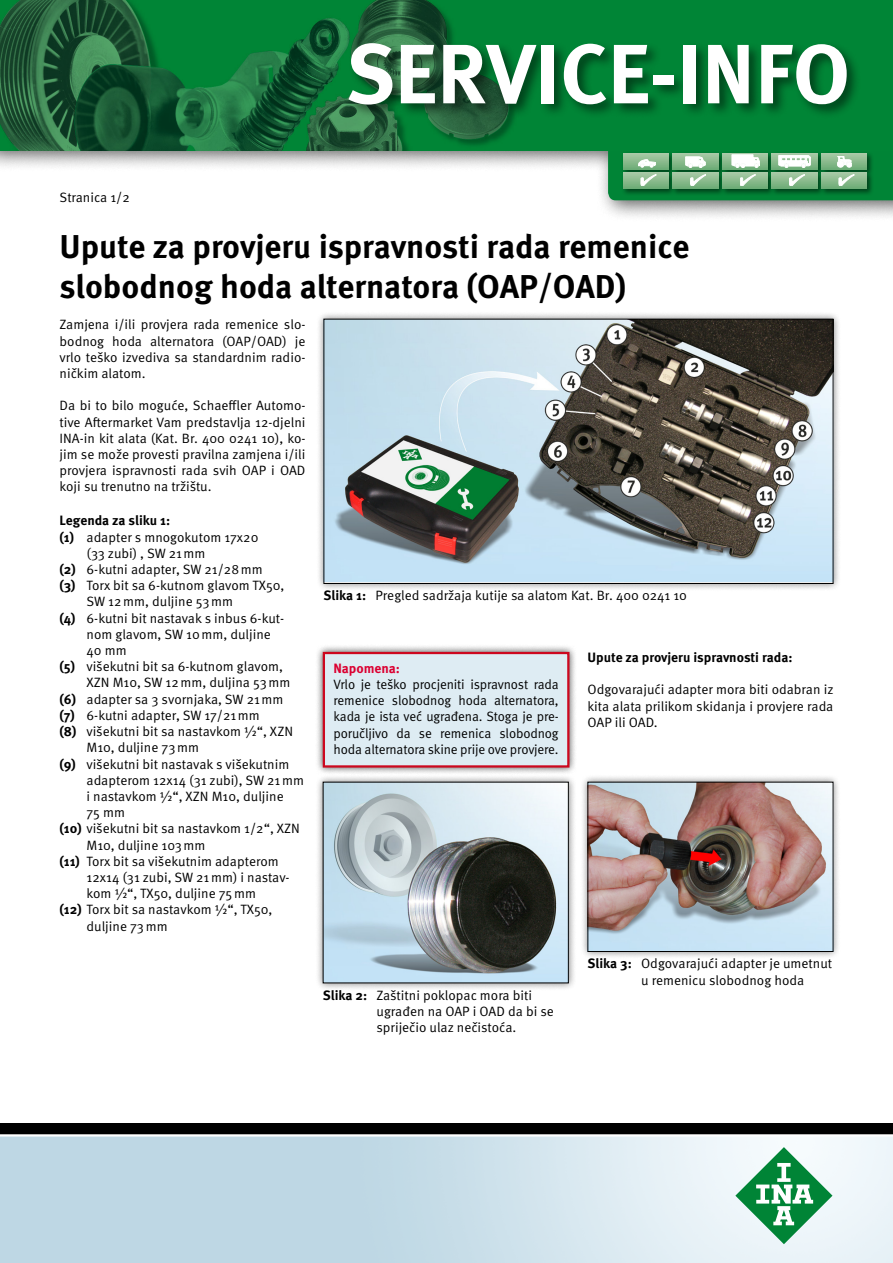
<style>
.page{position:relative;width:893px;height:1263px;background:#fff}
.page>*{position:absolute;margin:0;border:0;box-sizing:border-box;transform-origin:0 0}
.t1{font:700 84px "Meta Pro";color:#fff}
.t2{font:700 33px/39.6px "Meta Pro";letter-spacing:-.005em;color:#000}
.t3{font:13.5px/16.2px "Meta Pro Norm";color:#000;text-align:justify}
.t4{font:700 13.5px "Meta Pro";letter-spacing:-.005em;color:#000}
.t5{font:700 13.5px "Meta Pro";letter-spacing:-.005em;color:#db0031}
.s1{font-family:"Meta Pro";font-weight:700}
</style>
<div class="page">
<div style="left:0;top:1123px;width:893px;height:12px;background:#000"></div>
<hr style="left:0;top:1134px;width:893px;height:2px;background:#fff">
<svg style="left:735px;top:1147px;width:97px;height:97px"></svg>
<div style="left:0;top:0;width:893px;height:222px;background:#000;opacity:.6"></div>
<img style="left:0;top:0;width:893px;height:150px">
<div style="left:346px;top:40px;width:515px;height:79px;background:#000;opacity:.5"></div>
<svg style="left:608px;top:150px;width:285px;height:50px;background:#59a370"></svg>
<div style="left:316px;top:311px;width:525px;height:281px;background:#000;opacity:.5"></div>
<img style="left:325px;top:321px;width:506px;height:261px">
<div style="left:323px;top:319px;width:510px;height:265px;border:1px solid #000"></div>
<div style="left:315px;top:644px;width:262px;height:131px;background:#000;opacity:.7"></div>
<div style="left:324px;top:653px;width:244px;height:113px;background:#deecf3"></div>
<div style="left:323px;top:652px;width:246px;height:115px;border:2px solid #cd071e"></div>
<div style="left:315px;top:774px;width:261px;height:217px;background:#000;opacity:.5"></div>
<img style="left:325px;top:784px;width:242px;height:197px">
<div style="left:580px;top:774px;width:261px;height:186px;background:#000;opacity:.5"></div>
<img style="left:589px;top:784px;width:242px;height:166px">
<div style="left:587px;top:782px;width:246px;height:170px;border:1px solid #000"></div>
<p class="t3" style="left:60px;top:188px;width:72px">Stranica 1/2</p>
<h1 class="t1" style="left:345px;top:8px;width:506px">SERVICE-INFO</h1>
<h2 class="t2" style="left:60px;top:225px;width:631px">Upute za provjeru ispravnosti rada remenice slobodnog hoda alternatora (OAP/OAD)</h2>
<p class="t3" style="left:60px;top:316px;width:247px">Zamjena i/ili provjera rada remenice slo&shy;bodnog hoda alternatora (OAP/OAD) je vrlo teško izvediva sa standardnim radio&shy;ničkim alatom.</p>
<p class="t3" style="left:60px;top:397px;width:247px">Da bi to bilo moguće, Schaeffler Automo&shy;tive Aftermarket Vam predstavlja 12-djelni INA-in kit alata (Kat. Br. 400 0241 10), ko&shy;jim se može provesti pravilna zamjena i/ili provjera ispravnosti rada svih OAP i OAD koji su trenutno na tržištu.</p>
<p class="t4" style="left:60px;top:510px;width:112px">Legenda za sliku 1:</p>
<p class="t3" style="left:60px;top:528px;width:200px"><span class="s1">(1)</span> adapter s mnogokutom 17x20</p>
<p class="t3" style="left:87px;top:544px;width:121px">(33 zubi) , SW 21mm</p>
<p class="t3" style="left:60px;top:560px;width:205px"><span class="s1">(2)</span> 6-kutni adapter, SW 21/28mm</p>
<p class="t3" style="left:60px;top:577px;width:227px"><span class="s1">(3)</span> Torx bit sa 6-kutnom glavom TX50,</p>
<p class="t3" style="left:87px;top:593px;width:148px">SW 12mm, duljine 53mm</p>
<p class="t3" style="left:60px;top:609px;width:226px"><span class="s1">(4)</span> 6-kutni bit nastavak s inbus 6-kut-</p>
<p class="t3" style="left:87px;top:625px;width:186px">nom glavom, SW 10mm, duljine</p>
<p class="t3" style="left:87px;top:641px;width:42px">40 mm</p>
<p class="t3" style="left:60px;top:658px;width:225px"><span class="s1">(5)</span> višekutni bit sa 6-kutnom glavom,</p>
<p class="t3" style="left:87px;top:674px;width:205px">XZN M10, SW 12mm, duljina 53mm</p>
<p class="t3" style="left:60px;top:690px;width:225px"><span class="s1">(6)</span> adapter sa 3 svornjaka, SW 21mm</p>
<p class="t3" style="left:60px;top:706px;width:202px"><span class="s1">(7)</span> 6-kutni adapter, SW 17/21mm</p>
<p class="t3" style="left:60px;top:722px;width:235px"><span class="s1">(8)</span> višekutni bit sa nastavkom ½“, XZN</p>
<p class="t3" style="left:87px;top:739px;width:114px">M10, duljine 73mm</p>
<p class="t3" style="left:60px;top:755px;width:231px"><span class="s1">(9)</span> višekutni bit nastavak s višekutnim</p>
<p class="t3" style="left:87px;top:771px;width:219px">adapterom 12x14 (31 zubi), SW 21mm</p>
<p class="t3" style="left:87px;top:787px;width:199px">i nastavkom ½“, XZN M10, duljine</p>
<p class="t3" style="left:87px;top:803px;width:40px">75 mm</p>
<p class="t3" style="left:60px;top:820px;width:242px"><span class="s1">(10)</span> višekutni bit sa nastavkom 1/2“, XZN</p>
<p class="t3" style="left:87px;top:836px;width:121px">M10, duljine 103mm</p>
<p class="t3" style="left:60px;top:852px;width:221px"><span class="s1">(11)</span> Torx bit sa višekutnim adapterom</p>
<p class="t3" style="left:87px;top:868px;width:205px">12x14 (31 zubi, SW 21mm) i nastav-</p>
<p class="t3" style="left:87px;top:884px;width:171px">kom ½“, TX50, duljine 75mm</p>
<p class="t3" style="left:60px;top:901px;width:214px"><span class="s1">(12)</span> Torx bit sa nastavkom ½“, TX50,</p>
<p class="t3" style="left:87px;top:917px;width:83px">duljine 73mm</p>
<p class="t3" style="left:323px;top:587px;width:365px"><span class="s1">Slika 1:</span> Pregled sadržaja kutije sa alatom Kat. Br. 400 0241 10</p>
<p class="t5" style="left:333px;top:658px;width:68px">Napomena:</p>
<p class="t3" style="left:333px;top:675px;width:227px">Vrlo je teško procjeniti ispravnost rada remenice slobodnog hoda alternatora, kada je ista već ugrađena. Stoga je pre&shy;poručljivo da se remenica slobodnog hoda alternatora skine prije ove provjere.</p>
<p class="t4" style="left:587px;top:647px;width:207px">Upute za provjeru ispravnosti rada:</p>
<p class="t3" style="left:587px;top:681px;width:248px">Odgovarajući adapter mora biti odabran iz kita alata prilikom skidanja i provjere rada OAP ili OAD.</p>
<p class="t3" style="left:376px;top:986px;width:179px;text-align:left;text-indent:-54px"><span class="s1">Slika 2:</span> Zaštitni poklopac mora biti ugrađen na OAP i OAD da bi se spriječio ulaz nečistoća.</p>
<p class="t3" style="left:641px;top:955px;width:193px;text-indent:-54px"><span class="s1">Slika 3:</span> Odgovarajući adapter je umetnut u remenicu slobodnog hoda</p>
</div>
